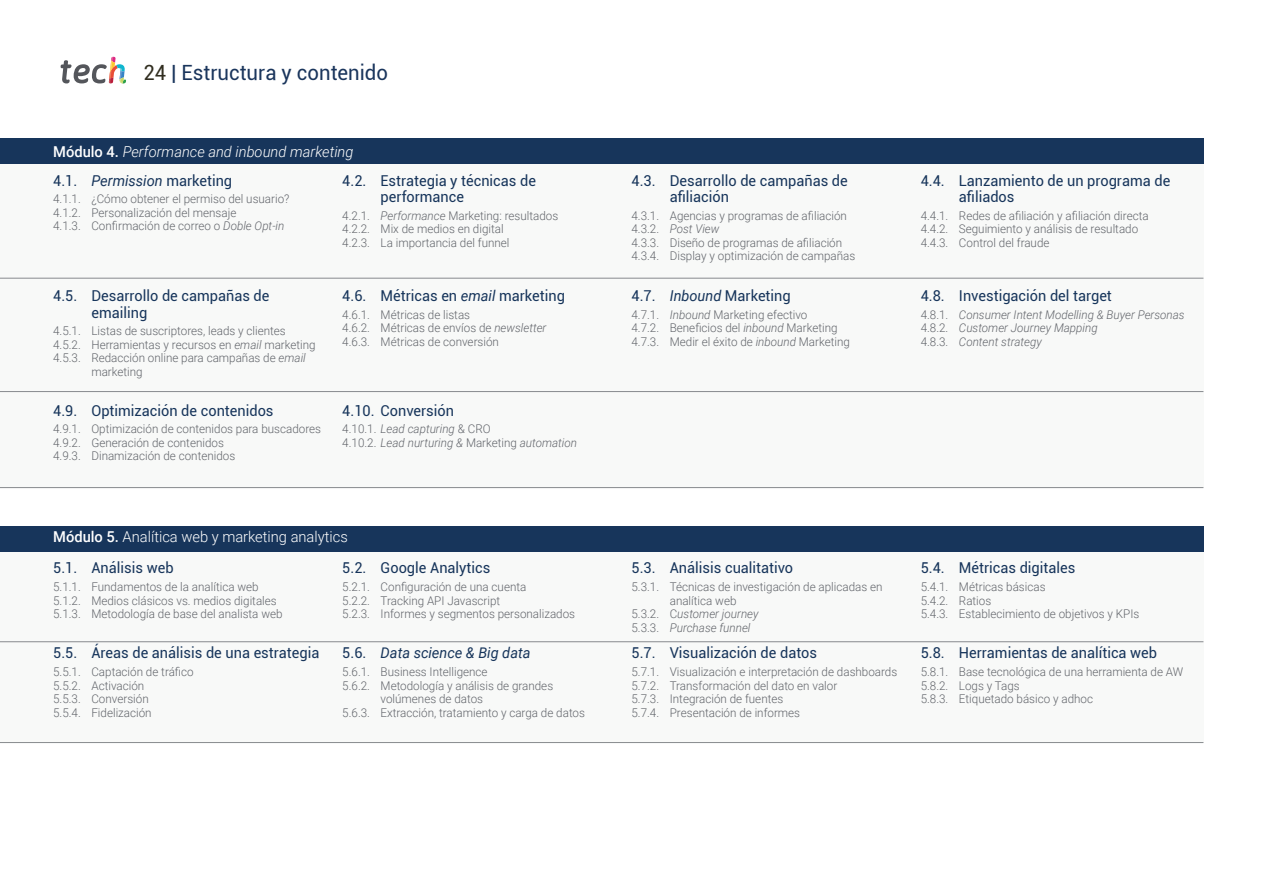
<style>
.page{position:relative;width:1263px;height:893px;background:#fff}
.page>*{position:absolute;margin:0;border:0;box-sizing:border-box;transform-origin:0 0}
.t1{font:21px "Roboto";color:#1a355c}
.t2{font:15px/16.5px "Roboto";color:#17355b}
.t3{font:300 15px "Roboto";color:#fff}
.t4{font:italic 300 15px "Roboto";color:#fff}
.t5{font:italic 15px "Roboto";color:#17355b}
.t6{font:300 12px/13.5px "Roboto";color:#61646a}
.t7{font:italic 300 12px/13.5px "Roboto";color:#61646a}
.s1{color:#312e20}
.s2{font-weight:500;font-style:normal}
.s3{font-style:italic}
.s4{font-style:normal}
.s5{font-weight:500}
</style>
<div class="page">
<svg style="left:61px;top:57px;width:65px;height:27px"></svg>
<div style="left:0;top:164px;width:1203px;height:324px;background:#f8f9f8"></div>
<div style="left:0;top:138px;width:1203px;height:26px;background:#17355b"></div>
<hr style="left:0;top:278px;width:1203px;height:1px;background:#878a8e">
<hr style="left:0;top:391px;width:1203px;height:1px;background:#878a8e">
<hr style="left:0;top:487px;width:1203px;height:1px;background:#878a8e">
<div style="left:0;top:551px;width:1203px;height:192px;background:#f8f9f8"></div>
<hr style="left:0;top:742px;width:1203px;height:1px;background:#878a8e">
<div style="left:0;top:526px;width:1203px;height:25px;background:#17355b"></div>
<hr style="left:0;top:641px;width:1203px;height:1px;background:#878a8e">
<h1 class="t1" style="left:144px;top:57px;width:246px"><span class="s1">24</span> | Estructura y contenido</h1>
<p class="t4" style="left:53px;top:141px;width:302px"><span class="s2">Módulo 4.</span> Performance and inbound marketing</p>
<p class="t2" style="left:53px;top:171px;width:181px">4.1. <span class="s3">Permission</span> marketing</p>
<p class="t6" style="left:53px;top:192px;width:238px">4.1.1. ¿Cómo obtener el permiso del usuario?<br>4.1.2. Personalización del mensaje<br>4.1.3. Confirmación de correo o <span class="s3">Doble Opt-in</span></p>
<p class="t2" style="left:91px;top:287px;width:180px;text-indent:-38px">4.5. Desarrollo de campañas de emailing</p>
<p class="t6" style="left:53px;top:324px;width:234px">4.5.1. Listas de suscriptores, leads y clientes</p>
<p class="t6" style="left:53px;top:337px;width:264px">4.5.2. Herramientas y recursos en <span class="s3">email</span> marketing</p>
<p class="t6" style="left:53px;top:351px;width:254px">4.5.3. Redacción online para campañas de <span class="s3">email</span></p>
<p class="t6" style="left:91px;top:364px;width:53px">marketing</p>
<p class="t2" style="left:53px;top:401px;width:222px">4.9. Optimización de contenidos</p>
<p class="t6" style="left:53px;top:422px;width:269px">4.9.1. Optimización de contenidos para buscadores<br>4.9.2. Generación de contenidos<br>4.9.3. Dinamización de contenidos</p>
<p class="t2" style="left:381px;top:171px;width:157px;text-indent:-38px">4.2. Estrategia y técnicas de performance</p>
<p class="t6" style="left:342px;top:208px;width:217px">4.2.1. <span class="s3">Performance</span> Marketing: resultados<br>4.2.2. Mix de medios en digital<br>4.2.3. La importancia del funnel</p>
<p class="t2" style="left:342px;top:287px;width:224px">4.6. Métricas en <span class="s3">email</span> marketing</p>
<p class="t6" style="left:342px;top:307px;width:206px">4.6.1. Métricas de listas<br>4.6.2. Métricas de envíos de <span class="s3">newsletter<br></span>4.6.3. Métricas de conversión</p>
<p class="t2" style="left:342px;top:401px;width:113px">4.10. Conversión</p>
<p class="t7" style="left:342px;top:422px;width:236px"><span class="s4">4.10.1.</span> Lead capturing <span class="s4">&amp; CRO<br>4.10.2.</span> Lead nurturing &amp; <span class="s4">Marketing</span> automation</p>
<p class="t3" style="left:53px;top:527px;width:296px"><span class="s5">Módulo 5.</span> Analítica web y marketing analytics</p>
<p class="t2" style="left:53px;top:559px;width:122px">5.1. Análisis web</p>
<p class="t6" style="left:53px;top:580px;width:231px">5.1.1. Fundamentos de la analítica web<br>5.1.2. Medios clásicos vs. medios digitales<br>5.1.3. Metodología de base del analista web</p>
<p class="t2" style="left:53px;top:644px;width:268px">5.5. Áreas de análisis de una estrategia</p>
<p class="t6" style="left:53px;top:665px;width:142px">5.5.1. Captación de tráfico<br>5.5.2. Activación<br>5.5.3. Conversión<br>5.5.4. Fidelización</p>
<p class="t2" style="left:342px;top:559px;width:150px">5.2. Google Analytics</p>
<p class="t6" style="left:342px;top:580px;width:234px">5.2.1. Configuración de una cuenta<br>5.2.2. Tracking API Javascript<br>5.2.3. Informes y segmentos personalizados</p>
<p class="t5" style="left:342px;top:642px;width:190px"><span class="s4">5.6.</span> Data science &amp; Big data</p>
<p class="t6" style="left:342px;top:665px;width:147px">5.6.1. Business Intelligence</p>
<p class="t6" style="left:342px;top:678px;width:212px">5.6.2. Metodología y análisis de grandes</p>
<p class="t6" style="left:381px;top:692px;width:104px">volúmenes de datos</p>
<p class="t6" style="left:342px;top:705px;width:244px">5.6.3. Extracción, tratamiento y carga de datos</p>
<p class="t2" style="left:670px;top:171px;width:180px;text-indent:-38px">4.3. Desarrollo de campañas de afiliación</p>
<p class="t6" style="left:631px;top:208px;width:225px">4.3.1. Agencias y programas de afiliación 4.3.2. <span class="s3">Post View<br></span>4.3.3. Diseño de programas de afiliación 4.3.4. Display y optimización de campañas</p>
<p class="t2" style="left:631px;top:287px;width:161px">4.7. <span class="s3">Inbound</span> Marketing</p>
<p class="t6" style="left:631px;top:307px;width:220px">4.7.1. <span class="s3">Inbound</span> Marketing efectivo<br>4.7.2. Beneficios del <span class="s3">inbound</span> Marketing<br>4.7.3. Medir el éxito de <span class="s3">inbound</span> Marketing</p>
<p class="t2" style="left:959px;top:171px;width:213px;text-indent:-38px">4.4. Lanzamiento de un programa de afiliados</p>
<p class="t6" style="left:921px;top:208px;width:230px">4.4.1. Redes de afiliación y afiliación directa<br>4.4.2. Seguimiento y análisis de resultado<br>4.4.3. Control del fraude</p>
<p class="t2" style="left:921px;top:287px;width:193px">4.8. Investigación del target</p>
<p class="t7" style="left:921px;top:307px;width:266px"><span class="s4">4.8.1.</span> Consumer Intent Modelling &amp; Buyer Personas<br><span class="s4">4.8.2.</span> Customer Journey Mapping<br><span class="s4">4.8.3.</span> Content strategy</p>
<p class="t2" style="left:631px;top:559px;width:163px">5.3. Análisis cualitativo</p>
<p class="t6" style="left:631px;top:580px;width:253px">5.3.1. Técnicas de investigación de aplicadas en</p>
<p class="t6" style="left:670px;top:593px;width:68px">analítica web</p>
<p class="t7" style="left:631px;top:607px;width:129px"><span class="s4">5.3.2. C</span>ustomer journey</p>
<p class="t7" style="left:631px;top:620px;width:121px"><span class="s4">5.3.3.</span> Purchase funnel</p>
<p class="t2" style="left:631px;top:644px;width:187px">5.7. Visualización de datos</p>
<p class="t6" style="left:631px;top:665px;width:267px">5.7.1. Visualización e interpretación de dashboards 5.7.2. Transformación del dato en valor<br>5.7.3. Integración de fuentes<br>5.7.4. Presentación de informes</p>
<p class="t2" style="left:921px;top:559px;width:156px">5.4. Métricas digitales</p>
<p class="t6" style="left:921px;top:580px;width:220px">5.4.1. Métricas básicas<br>5.4.2. Ratios<br>5.4.3. Establecimiento de objetivos y KPIs</p>
<p class="t2" style="left:921px;top:644px;width:238px">5.8. Herramientas de analítica web</p>
<p class="t6" style="left:921px;top:665px;width:264px">5.8.1. Base tecnológica de una herramienta de AW<br>5.8.2. Logs y Tags<br>5.8.3. Etiquetado básico y adhoc</p>
</div>
